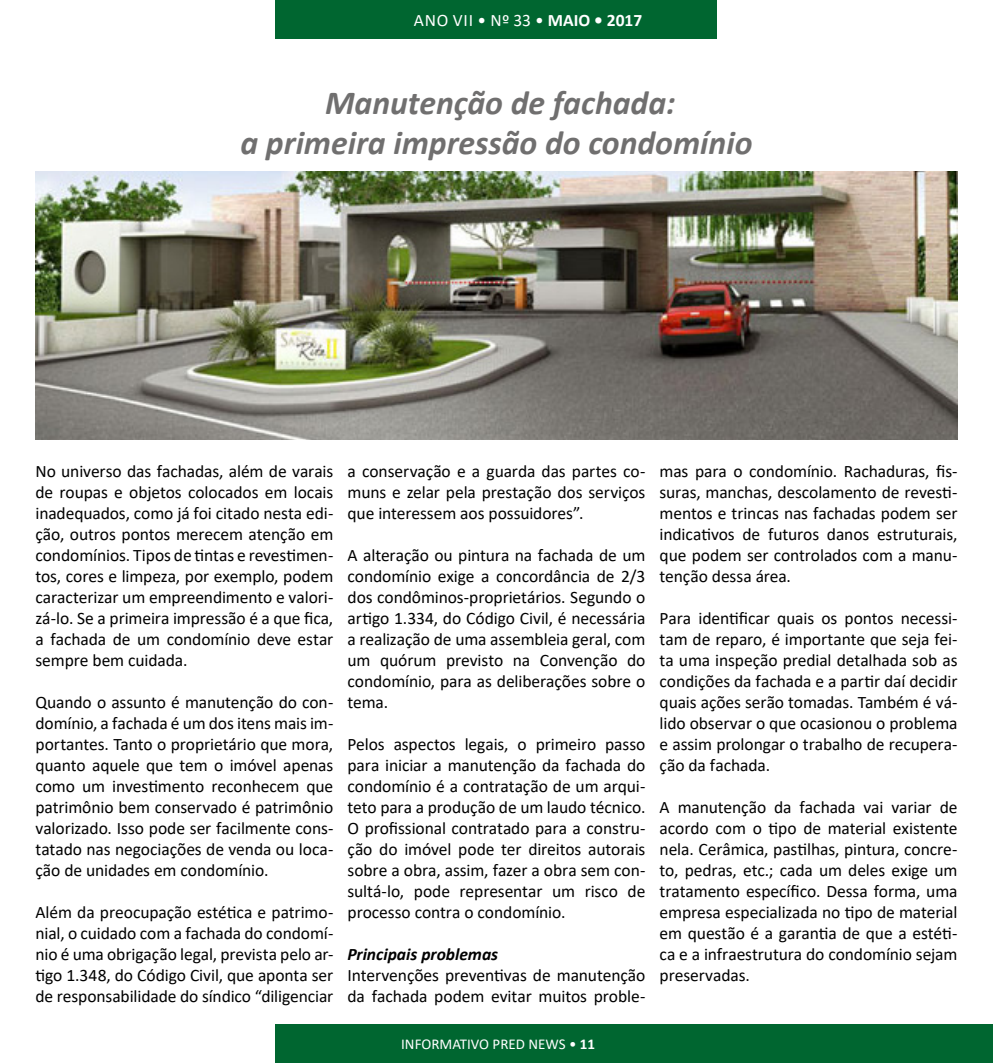
<style>
.page{position:relative;width:993px;height:1063px;background:#fff}
.page>*{position:absolute;margin:0;border:0;box-sizing:border-box;transform-origin:0 0}
.t1{font:italic 700 33.75px/40.5px "Calibri";color:#706f6f;text-align:center}
.t2{font:17.5px/21px "Calibri";letter-spacing:-.005em;color:#000;text-align:justify}
.t3{font:17.5px "Calibri";letter-spacing:.04em;color:#fff}
.t4{font:italic 700 17.5px "Calibri";color:#000}
.t5{font:15px "Calibri";color:#fff}
.s1{font-weight:700}
</style>
<div class="page">
<div style="left:276px;top:1024px;width:440px;height:39px;background:#006630"></div>
<div style="left:276px;top:0;width:440px;height:39px;background:#006630"></div>
<div style="left:659px;top:1024px;width:333px;height:39px;background:#006630"></div>
<img style="left:35px;top:172px;width:922px;height:267px">
<p class="t3" style="left:414px;top:8px;width:230px">ANO VII • Nº 33 • <span class="s1">MAIO • 2017</span></p>
<h1 class="t1" style="left:240px;top:81px;width:513px">Manutenção de fachada:<br>a primeira impressão do condomínio</h1>
<p class="t2" style="left:35px;top:461px;width:299px">No universo das fachadas, além de varais de roupas e objetos colocados em locais inadequados, como já foi citado nesta edi&shy;ção, outros pontos merecem atenção em condomínios. Tipos de tintas e revestimen&shy;tos, cores e limpeza, por exemplo, podem caracterizar um empreendimento e valori&shy;zá-lo. Se a primeira impressão é a que fica, a fachada de um condomínio deve estar sempre bem cuidada.</p>
<p class="t2" style="left:35px;top:692px;width:299px">Quando o assunto é manutenção do con&shy;domínio, a fachada é um dos itens mais im&shy;portantes. Tanto o proprietário que mora, quanto aquele que tem o imóvel apenas como um investimento reconhecem que patrimônio bem conservado é patrimônio valorizado. Isso pode ser facilmente cons&shy;tatado nas negociações de venda ou loca&shy;ção de unidades em condomínio.</p>
<p class="t2" style="left:35px;top:902px;width:299px">Além da preocupação estética e patrimo&shy;nial, o cuidado com a fachada do condomí&shy;nio é uma obrigação legal, prevista pelo ar&shy;tigo 1.348, do Código Civil, que aponta ser de responsabilidade do síndico “diligenciar</p>
<p class="t2" style="left:347px;top:461px;width:299px">a conservação e a guarda das partes co&shy;muns e zelar pela prestação dos serviços que interessem aos possuidores”.</p>
<p class="t2" style="left:347px;top:545px;width:299px">A alteração ou pintura na fachada de um condomínio exige a concordância de 2/3 dos condôminos-proprietários. Segundo o artigo 1.334, do Código Civil, é necessária a realização de uma assembleia geral, com um quórum previsto na Convenção do condomínio, para as deliberações sobre o tema.</p>
<p class="t2" style="left:347px;top:734px;width:299px">Pelos aspectos legais, o primeiro passo para iniciar a manutenção da fachada do condomínio é a contratação de um arqui&shy;teto para a produção de um laudo técnico.<br>O profissional contratado para a constru&shy;ção do imóvel pode ter direitos autorais sobre a obra, assim, fazer a obra sem con&shy;sultá-lo, pode representar um risco de processo contra o condomínio.</p>
<p class="t4" style="left:347px;top:942px;width:152px">Principais problemas</p>
<p class="t2" style="left:347px;top:965px;width:299px">Intervenções preventivas de manutenção da fachada podem evitar muitos proble-</p>
<p class="t5" style="left:401px;top:1034px;width:195px">INFORMATIVO PRED NEWS • <span class="s1">11</span></p>
<p class="t2" style="left:659px;top:461px;width:299px">mas para o condomínio. Rachaduras, fis&shy;suras, manchas, descolamento de revesti&shy;mentos e trincas nas fachadas podem ser indicativos de futuros danos estruturais, que podem ser controlados com a manu&shy;tenção dessa área.</p>
<p class="t2" style="left:659px;top:608px;width:299px">Para identificar quais os pontos necessi&shy;tam de reparo, é importante que seja fei&shy;ta uma inspeção predial detalhada sob as condições da fachada e a partir daí decidir quais ações serão tomadas. Também é vá&shy;lido observar o que ocasionou o problema e assim prolongar o trabalho de recupera&shy;ção da fachada.</p>
<p class="t2" style="left:659px;top:797px;width:299px">A manutenção da fachada vai variar de acordo com o tipo de material existente nela. Cerâmica, pastilhas, pintura, concre&shy;to, pedras, etc.; cada um deles exige um tratamento específico. Dessa forma, uma empresa especializada no tipo de material em questão é a garantia de que a estéti&shy;ca e a infraestrutura do condomínio sejam preservadas.</p>
</div>
